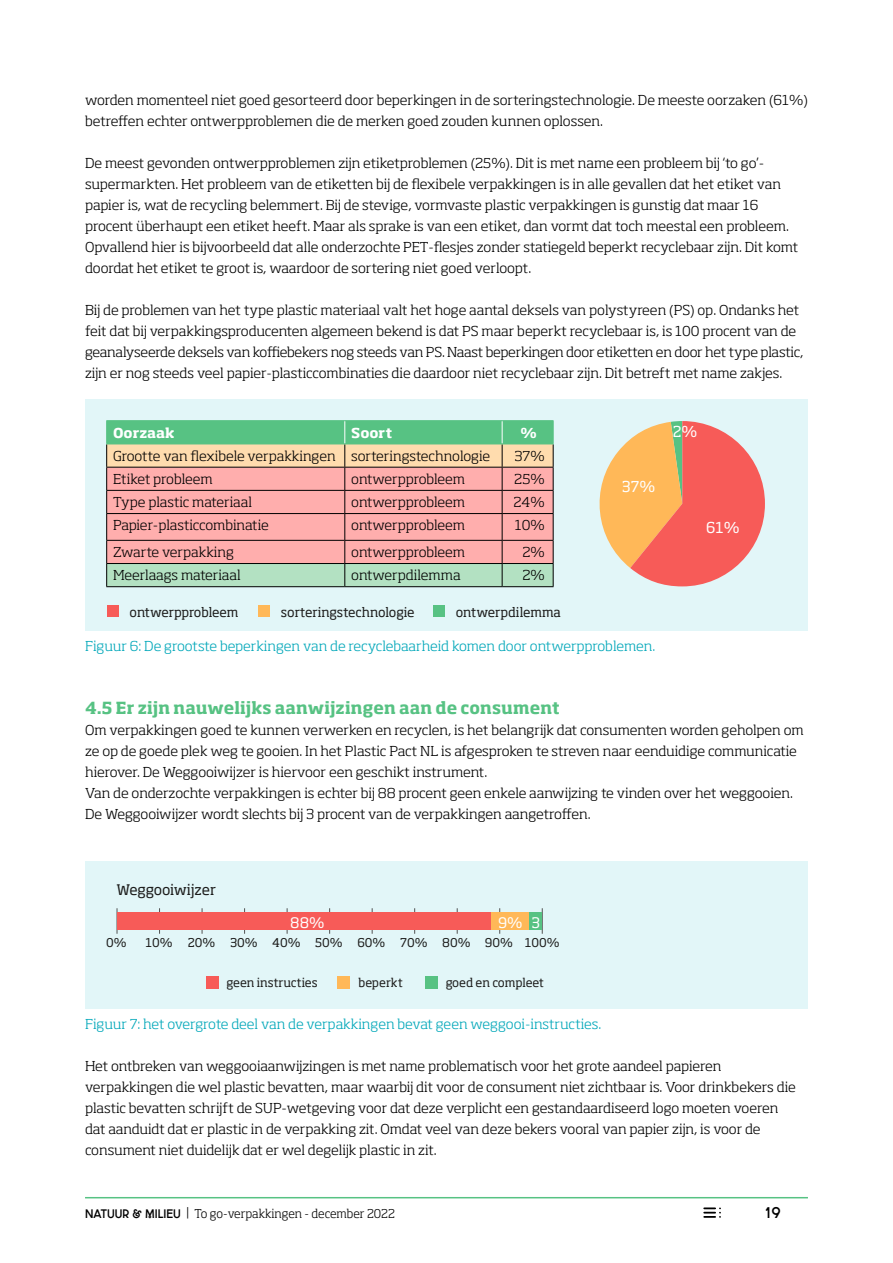
<style>
.page{position:relative;width:893px;height:1263px;background:#fff}
.page>*{position:absolute;margin:0;border:0;box-sizing:border-box;transform-origin:0 0}
.t1{font:700 16.5px "Soho Std";letter-spacing:.005em;color:#57c283}
.t2{font:15px "N&M Utrecht Bold";color:#000}
.t3{font:14.85px "Soho Std";color:#fff}
.t4{font:14.4px "Soho Std";letter-spacing:-.01em;color:#1c1c1b}
.t5{font:14.4px "Soho Std";color:#fff}
.t6{font:300 13.5px/21px "Soho Std";letter-spacing:-.005em;color:#000;scale:1.05 1}
.t7{font:300 13.5px "Soho Std";letter-spacing:-.005em;color:#00a7b9;scale:1.05 1}
.t8{font:700 13.5px "Soho Std";color:#fff;scale:1.05 1}
.t9{font:12.9px "Soho Std";color:#1c1c1b}
.t10{font:12px "Soho Std";color:#1c1c1b}
.t11{font:300 12px "Soho Std";color:#000}
.s1{font-family:"N&M Utrecht Bold";font-weight:400}
</style>
<div class="page">
<hr style="left:85px;top:1197px;width:723px;height:1px;background:#57c283">
<svg style="left:704px;top:1207px;width:17px;height:11px"></svg>
<div style="left:85px;top:399px;width:723px;height:231px;background:#e2f6f8"></div>
<hr style="left:106px;top:420px;width:239px;height:1px;background:#57c283">
<hr style="left:345px;top:420px;width:157px;height:1px;background:#57c283">
<hr style="left:502px;top:420px;width:52px;height:1px;background:#57c283">
<svg style="left:106px;top:421px;width:448px;height:166px;background:#d2b5a2"></svg>
<hr style="left:106px;top:444px;width:239px;height:1px;background:#57c283">
<hr style="left:345px;top:444px;width:157px;height:1px;background:#57c283">
<hr style="left:502px;top:444px;width:52px;height:1px;background:#57c283">
<svg style="left:600px;top:421px;width:165px;height:165px"></svg>
<div style="left:107px;top:605px;width:11px;height:12px;background:#f75b58"></div>
<div style="left:258px;top:605px;width:12px;height:12px;background:#ffb858"></div>
<div style="left:433px;top:605px;width:12px;height:12px;background:#57c283"></div>
<div style="left:85px;top:861px;width:723px;height:147px;background:#e2f6f8"></div>
<svg style="left:542px;top:908px;width:1px;height:26px"></svg>
<div style="left:425px;top:976px;width:12px;height:13px;background:#57c283"></div>
<div style="left:338px;top:976px;width:12px;height:13px;background:#ffb858"></div>
<div style="left:206px;top:976px;width:12px;height:13px;background:#f75b58"></div>
<div style="left:117px;top:913px;width:374px;height:17px;background:#f75b58"></div>
<div style="left:491px;top:913px;width:38px;height:17px;background:#ffb858"></div>
<div style="left:529px;top:913px;width:13px;height:17px;background:#57c283"></div>
<p class="t6" style="left:85px;top:89px;width:690px">worden momenteel niet goed gesorteerd door beperkingen in de sorteringstechnologie. De meeste oorzaken (61%) betreffen echter ontwerpproblemen die de merken goed zouden kunnen oplossen.</p>
<p class="t6" style="left:85px;top:152px;width:681px">De meest gevonden ontwerpproblemen zijn etiketproblemen (25%). Dit is met name een probleem bij ‘to go’- supermarkten. Het probleem van de etiketten bij de flexibele verpakkingen is in alle gevallen dat het etiket van papier is, wat de recycling belemmert. Bij de stevige, vormvaste plastic verpakkingen is gunstig dat maar 16 procent überhaupt een etiket heeft. Maar als sprake is van een etiket, dan vormt dat toch meestal een probleem.<br>Opvallend hier is bijvoorbeeld dat alle onderzochte PET-flesjes zonder statiegeld beperkt recyclebaar zijn. Dit komt doordat het etiket te groot is, waardoor de sortering niet goed verloopt.</p>
<p class="t6" style="left:85px;top:299px;width:686px">Bij de problemen van het type plastic materiaal valt het hoge aantal deksels van polystyreen (PS) op. Ondanks het feit dat bij verpakkingsproducenten algemeen bekend is dat PS maar beperkt recyclebaar is, is 100 procent van de geanalyseerde deksels van koffiebekers nog steeds van PS. Naast beperkingen door etiketten en door het type plastic, zijn er nog steeds veel papier-plasticcombinaties die daardoor niet recyclebaar zijn. Dit betreft met name zakjes.</p>
<p class="t8" style="left:113px;top:424px;width:60px">Oorzaak</p>
<p class="t8" style="left:351px;top:424px;width:41px">Soort</p>
<p class="t8" style="left:520px;top:424px;width:17px">%</p>
<p class="t6" style="left:113px;top:445px;width:361px">Grootte van flexibele verpakkingen sorteringstechnologie</p>
<p class="t6" style="left:515px;top:445px;width:30px">37%</p>
<p class="t6" style="left:113px;top:468px;width:97px">Etiket probleem</p>
<p class="t6" style="left:351px;top:468px;width:110px">ontwerpprobleem</p>
<p class="t6" style="left:514px;top:468px;width:30px">25%</p>
<p class="t6" style="left:113px;top:491px;width:134px">Type plastic materiaal</p>
<p class="t6" style="left:351px;top:491px;width:110px">ontwerpprobleem</p>
<p class="t6" style="left:513px;top:491px;width:31px">24%</p>
<p class="t6" style="left:113px;top:515px;width:150px">Papier-plasticcombinatie</p>
<p class="t6" style="left:351px;top:515px;width:110px">ontwerpprobleem</p>
<p class="t6" style="left:515px;top:515px;width:30px">10%</p>
<p class="t6" style="left:113px;top:541px;width:117px">Zwarte verpakking</p>
<p class="t6" style="left:351px;top:541px;width:110px">ontwerpprobleem</p>
<p class="t6" style="left:522px;top:541px;width:23px">2%</p>
<p class="t6" style="left:113px;top:565px;width:123px">Meerlaags materiaal</p>
<p class="t6" style="left:351px;top:565px;width:106px">ontwerpdilemma</p>
<p class="t6" style="left:522px;top:565px;width:23px">2%</p>
<p class="t3" style="left:622px;top:477px;width:35px">37%</p>
<p class="t9" style="left:129px;top:604px;width:111px">ontwerpprobleem</p>
<p class="t9" style="left:281px;top:604px;width:135px">sorteringstechnologie</p>
<p class="t9" style="left:456px;top:604px;width:107px">ontwerpdilemma</p>
<p class="t7" style="left:85px;top:638px;width:543px">Figuur 6: De grootste beperkingen van de recyclebaarheid komen door ontwerpproblemen.</p>
<p class="t3" style="left:673px;top:422px;width:26px">2%</p>
<p class="t3" style="left:706px;top:519px;width:35px">61%</p>
<p class="t1" style="left:85px;top:697px;width:476px">4.5 Er zijn nauwelijks aanwijzingen aan de consument</p>
<p class="t6" style="left:85px;top:719px;width:686px">Om verpakkingen goed te kunnen verwerken en recyclen, is het belangrijk dat consumenten worden geholpen om ze op de goede plek weg te gooien. In het Plastic Pact NL is afgesproken te streven naar eenduidige communicatie hierover. De Weggooiwijzer is hiervoor een geschikt instrument.<br>Van de onderzochte verpakkingen is echter bij 88 procent geen enkele aanwijzing te vinden over het weggooien.<br>De Weggooiwijzer wordt slechts bij 3 procent van de verpakkingen aangetroffen.</p>
<p class="t4" style="left:117px;top:880px;width:101px">Weggooiwijzer</p>
<p class="t5" style="left:290px;top:913px;width:36px">88%</p>
<p class="t5" style="left:498px;top:913px;width:44px">9% 3</p>
<p class="t10" style="left:106px;top:935px;width:22px">0%</p>
<p class="t10" style="left:145px;top:935px;width:29px">10%</p>
<p class="t10" style="left:188px;top:935px;width:373px">20% 30% 40% 50% 60% 70% 80% 90% 100%</p>
<p class="t10" style="left:227px;top:975px;width:93px">geen instructies</p>
<p class="t10" style="left:358px;top:975px;width:46px">beperkt</p>
<p class="t10" style="left:446px;top:975px;width:100px">goed en compleet</p>
<p class="t7" style="left:85px;top:1016px;width:491px">Figuur 7: het overgrote deel van de verpakkingen bevat geen weggooi-instructies.</p>
<p class="t6" style="left:85px;top:1055px;width:678px">Het ontbreken van weggooiaanwijzingen is met name problematisch voor het grote aandeel papieren verpakkingen die wel plastic bevatten, maar waarbij dit voor de consument niet zichtbaar is. Voor drinkbekers die plastic bevatten schrijft de SUP-wetgeving voor dat deze verplicht een gestandaardiseerd logo moeten voeren dat aanduidt dat er plastic in de verpakking zit. Omdat veel van deze bekers vooral van papier zijn, is voor de consument niet duidelijk dat er wel degelijk plastic in zit.</p>
<p class="t11" style="left:85px;top:1206px;width:311px"><span class="s1">NATUUR &amp; MILIEU</span> | To go-verpakkingen - december 2022</p>
<p class="t2" style="left:765px;top:1206px;width:17px">19</p>
</div>
